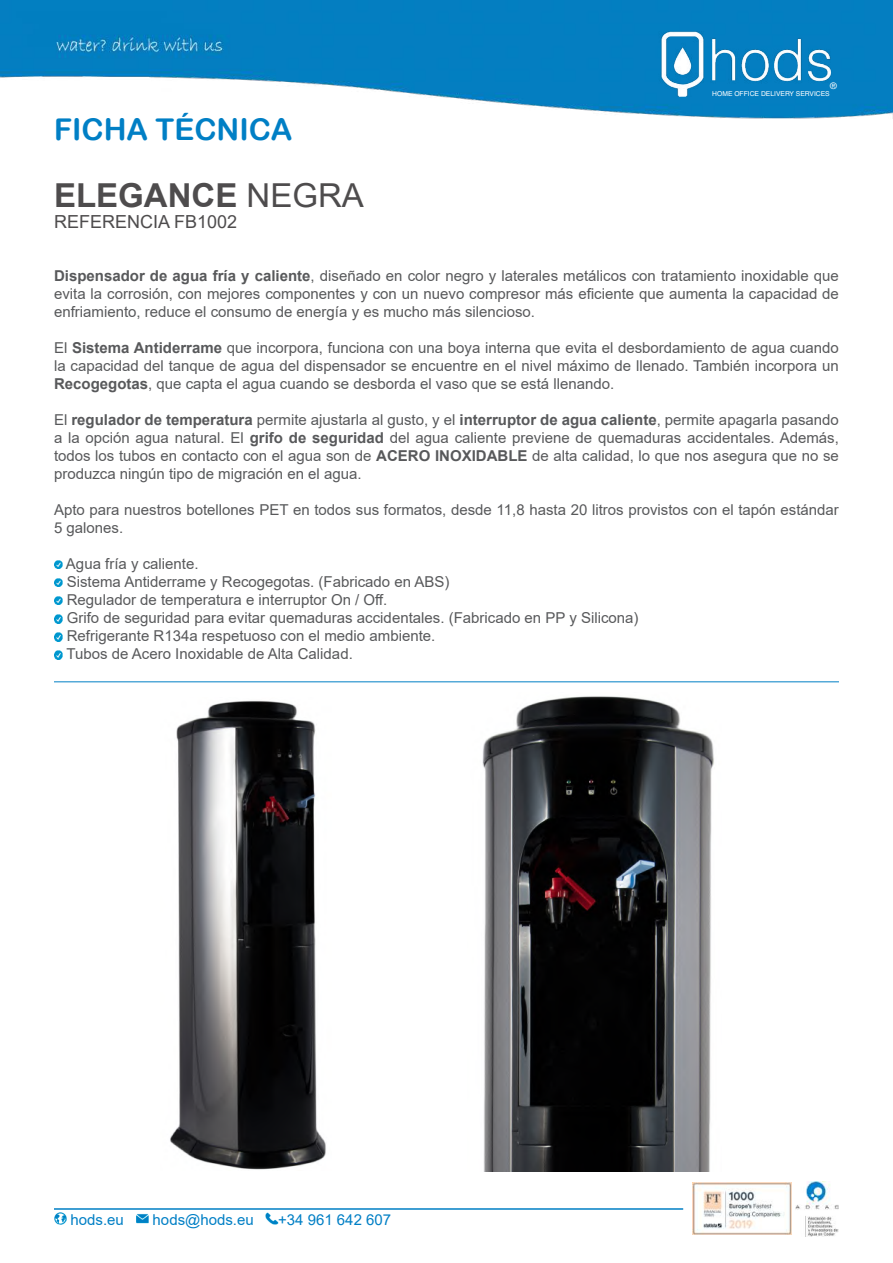
<style>
.page{position:relative;width:893px;height:1263px;background:#fff}
.page>*{position:absolute;margin:0;border:0;box-sizing:border-box;transform-origin:0 0}
.t1{font:700 33px "Arial";color:#4e4c4d}
.t2{font:30px "Arial Rounded MT Bold";color:#007fc5}
.t3{font:18px "Arial";color:#4e4c4d}
.t4{font:15px/18px "Arial";color:#58595b;text-align:justify}
.t5{font:15px "Arial";color:#007fc5}
.t6{font:9px "Helvetica LT Std";color:#fff}
.t7{font:6.75px "Helvetica LT Std";color:#fff}
.s1{font-weight:400}
.s2{font-weight:700}
</style>
<div class="page">
<svg style="left:54px;top:561px;width:9px;height:8px"></svg>
<svg style="left:54px;top:579px;width:9px;height:8px"></svg>
<svg style="left:54px;top:597px;width:9px;height:8px"></svg>
<svg style="left:54px;top:615px;width:9px;height:8px"></svg>
<svg style="left:54px;top:633px;width:9px;height:8px"></svg>
<svg style="left:54px;top:651px;width:9px;height:8px"></svg>
<hr style="left:54px;top:681px;width:785px;height:1px;background:#007fc5">
<img style="left:170px;top:701px;width:156px;height:469px">
<img style="left:482px;top:696px;width:232px;height:475px">
<img style="left:0;top:0;width:893px;height:118px">
<img style="left:658px;top:32px;width:181px;height:64px">
<svg style="left:54px;top:1212px;width:12px;height:12px"></svg>
<svg style="left:136px;top:1214px;width:12px;height:10px"></svg>
<svg style="left:266px;top:1212px;width:12px;height:12px"></svg>
<hr style="left:54px;top:1208px;width:629px;height:2px;background:#007fc5">
<img style="left:692px;top:1182px;width:99px;height:53px">
<img style="left:796px;top:1181px;width:43px;height:56px">
<p class="t6" style="left:830px;top:80px;width:8px">®</p>
<h2 class="t2" style="left:54px;top:111px;width:240px">FICHA TÉCNICA</h2>
<h1 class="t1" style="left:54px;top:172px;width:311px">ELEGANCE <span class="s1">NEGRA</span></h1>
<p class="t3" style="left:54px;top:210px;width:185px">REFERENCIA FB1002</p>
<p class="t7" style="left:712px;top:90px;width:119px">HOME OFFICE DELIVERY SERVICES</p>
<p class="t4" style="left:54px;top:267px;width:786px"><span class="s2">Dispensador de agua fría y caliente</span>, diseñado en color negro y laterales metálicos con tratamiento inoxidable que evita la corrosión, con mejores componentes y con un nuevo compresor más eficiente que aumenta la capacidad de enfriamiento, reduce el consumo de energía y es mucho más silencioso.</p>
<p class="t4" style="left:54px;top:339px;width:786px">El <span class="s2">Sistema Antiderrame</span> que incorpora, funciona con una boya interna que evita el desbordamiento de agua cuando la capacidad del tanque de agua del dispensador se encuentre en el nivel máximo de llenado. También incorpora un <span class="s2">Recogegotas</span>, que capta el agua cuando se desborda el vaso que se está llenando.</p>
<p class="t4" style="left:54px;top:411px;width:786px">El <span class="s2">regulador de temperatura</span> permite ajustarla al gusto, y el <span class="s2">interruptor de agua caliente</span>, permite apagarla pasando a la opción agua natural. El <span class="s2">grifo de seguridad</span> del agua caliente previene de quemaduras accidentales. Además, todos los tubos en contacto con el agua son de <span class="s2">ACERO INOXIDABLE</span> de alta calidad, lo que nos asegura que no se produzca ningún tipo de migración en el agua.</p>
<p class="t4" style="left:54px;top:501px;width:786px">Apto para nuestros botellones PET en todos sus formatos, desde 11,8 hasta 20 litros provistos con el tapón estándar<br>5 galones.</p>
<p class="t4" style="left:66px;top:555px;width:574px;text-align:left">Agua fría y caliente.<br>Sistema Antiderrame y Recogegotas. (Fabricado en ABS)<br>Regulador de temperatura e interruptor On / Off.<br>Grifo de seguridad para evitar quemaduras accidentales. (Fabricado en PP y Silicona)<br>Refrigerante R134a respetuoso con el medio ambiente.<br>Tubos de Acero Inoxidable de Alta Calidad.</p>
<p class="t5" style="left:71px;top:1209px;width:55px">hods.eu</p>
<p class="t5" style="left:153px;top:1209px;width:103px">hods@hods.eu</p>
<p class="t5" style="left:278px;top:1209px;width:115px">+34 961 642 607</p>
</div>
